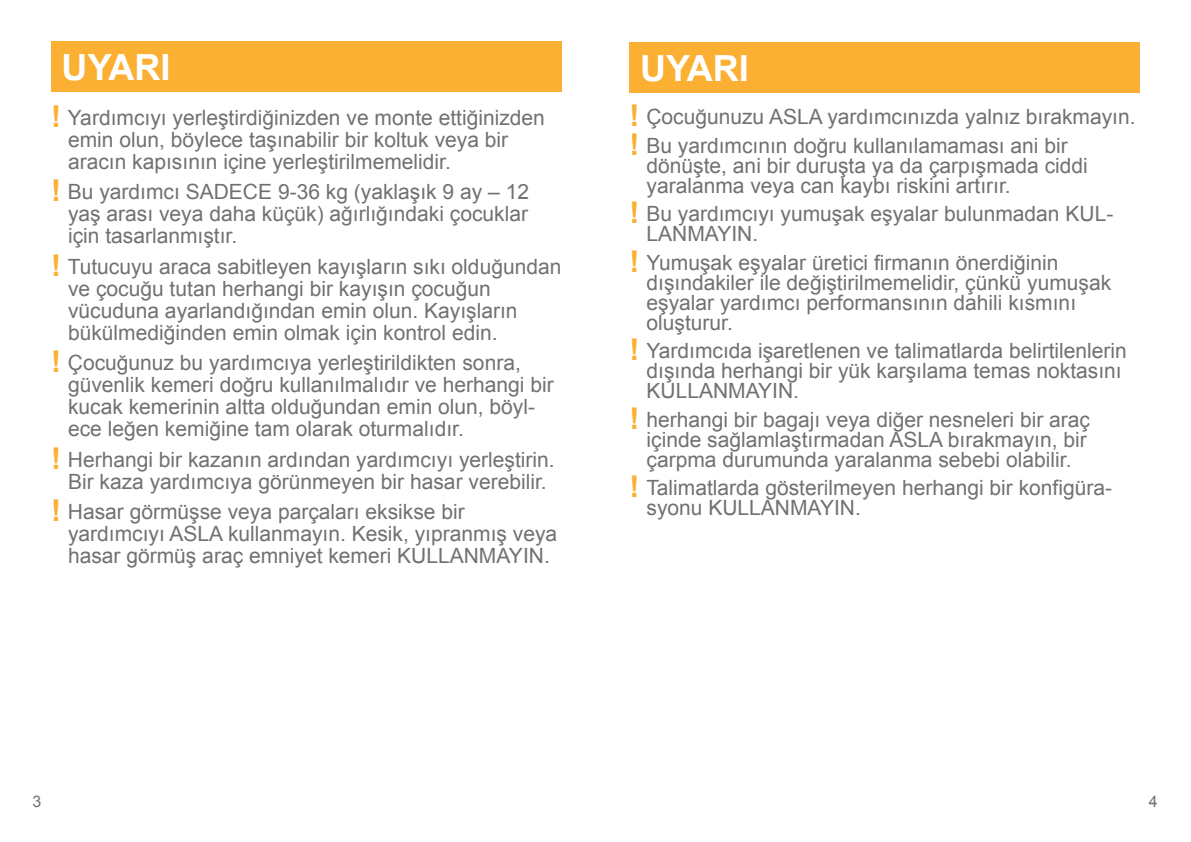
<style>
.page{position:relative;width:1191px;height:842px;background:#fff}
.page>*{position:absolute;margin:0;border:0;box-sizing:border-box;transform-origin:0 0}
.t1{font:700 36px "Arial";color:#fff}
.t2{font:21px/22px "Arial";color:#717073}
.t3{font:16px "Arial";color:#717073}
.s1{font-weight:700;font-size:30px;color:#fbb034}
</style>
<div class="page">
<div style="left:629px;top:42px;width:511px;height:51px;background:#fbb034"></div>
<div style="left:51px;top:41px;width:510px;height:51px;background:#fbb034"></div>
<h1 class="t1" style="left:62px;top:43px;width:110px">UYARI</h1>
<p class="t2" style="left:68px;top:106px;width:478px;text-indent:-17px"><span class="s1">!</span> Yardımcıyı yerleştirdiğinizden ve monte ettiğinizden emin olun, böylece taşınabilir bir koltuk veya bir aracın kapısının içine yerleştirilmemelidir.</p>
<p class="t2" style="left:68px;top:181px;width:462px;text-align:justify;text-indent:-17px"><span class="s1">!</span> Bu yardımcı SADECE 9-36 kg (yaklaşık 9 ay – 12 yaş arası veya daha küçük) ağırlığındaki çocuklar için tasarlanmıştır.</p>
<p class="t2" style="left:68px;top:256px;width:495px;text-indent:-17px"><span class="s1">!</span> Tutucuyu araca sabitleyen kayışların sıkı olduğundan ve çocuğu tutan herhangi bir kayışın çocuğun vücuduna ayarlandığından emin olun. Kayışların bükülmediğinden emin olmak için kontrol edin.</p>
<p class="t2" style="left:68px;top:352px;width:487px;text-indent:-17px"><span class="s1">!</span> Çocuğunuz bu yardımcıya yerleştirildikten sonra, güvenlik kemeri doğru kullanılmalıdır ve herhangi bir kucak kemerinin altta olduğundan emin olun, böyl&shy;ece leğen kemiğine tam olarak oturmalıdır.</p>
<p class="t2" style="left:51px;top:449px;width:505px;text-align:center"><span class="s1">!</span> Herhangi bir kazanın ardından yardımcıyı yerleştirin.<br>Bir kaza yardımcıya görünmeyen bir hasar verebilir.</p>
<p class="t2" style="left:68px;top:501px;width:491px;text-indent:-17px"><span class="s1">!</span> Hasar görmüşse veya parçaları eksikse bir yardımcıyı ASLA kullanmayın. Kesik, yıpranmış veya hasar görmüş araç emniyet kemeri KULLANMAYIN.</p>
<h1 class="t1" style="left:640px;top:45px;width:110px">UYARI</h1>
<p class="t2" style="left:629px;top:103px;width:507px;line-height:28.6px"><span class="s1">!</span> Çocuğunuzu ASLA yardımcınızda yalnız bırakmayın. <span class="s1">!</span> Bu yardımcının doğru kullanılamaması ani bir</p>
<p class="t2" style="left:646px;top:155px;width:443px;line-height:20px">dönüşte, ani bir duruşta ya da çarpışmada ciddi yaralanma veya can kaybı riskini artırır.</p>
<p class="t2" style="left:646px;top:204px;width:468px;line-height:20px;text-indent:-17px"><span class="s1">!</span> Bu yardımcıyı yumuşak eşyalar bulunmadan KUL-<br>LANMAYIN.</p>
<p class="t2" style="left:646px;top:252px;width:466px;line-height:20px;text-indent:-17px"><span class="s1">!</span> Yumuşak eşyalar üretici firmanın önerdiğinin dışındakiler ile değiştirilmemelidir, çünkü yumuşak eşyalar yardımcı performansının dahili kısmını oluşturur.</p>
<p class="t2" style="left:646px;top:341px;width:482px;line-height:20px;text-indent:-17px"><span class="s1">!</span> Yardımcıda işaretlenen ve talimatlarda belirtilenlerin dışında herhangi bir yük karşılama temas noktasını<br>KULLANMAYIN.</p>
<p class="t2" style="left:646px;top:409px;width:445px;line-height:20px;text-indent:-17px"><span class="s1">!</span> herhangi bir bagajı veya diğer nesneleri bir araç içinde sağlamlaştırmadan ASLA bırakmayın, bir çarpma durumunda yaralanma sebebi olabilir.</p>
<p class="t2" style="left:646px;top:478px;width:467px;line-height:20px;text-indent:-17px"><span class="s1">!</span> Talimatlarda gösterilmeyen herhangi bir konfigüra&shy;syonu KULLANMAYIN.</p>
<p class="t3" style="left:32px;top:790px;width:10px">3</p>
<p class="t3" style="left:1148px;top:790px;width:10px">4</p>
</div>
